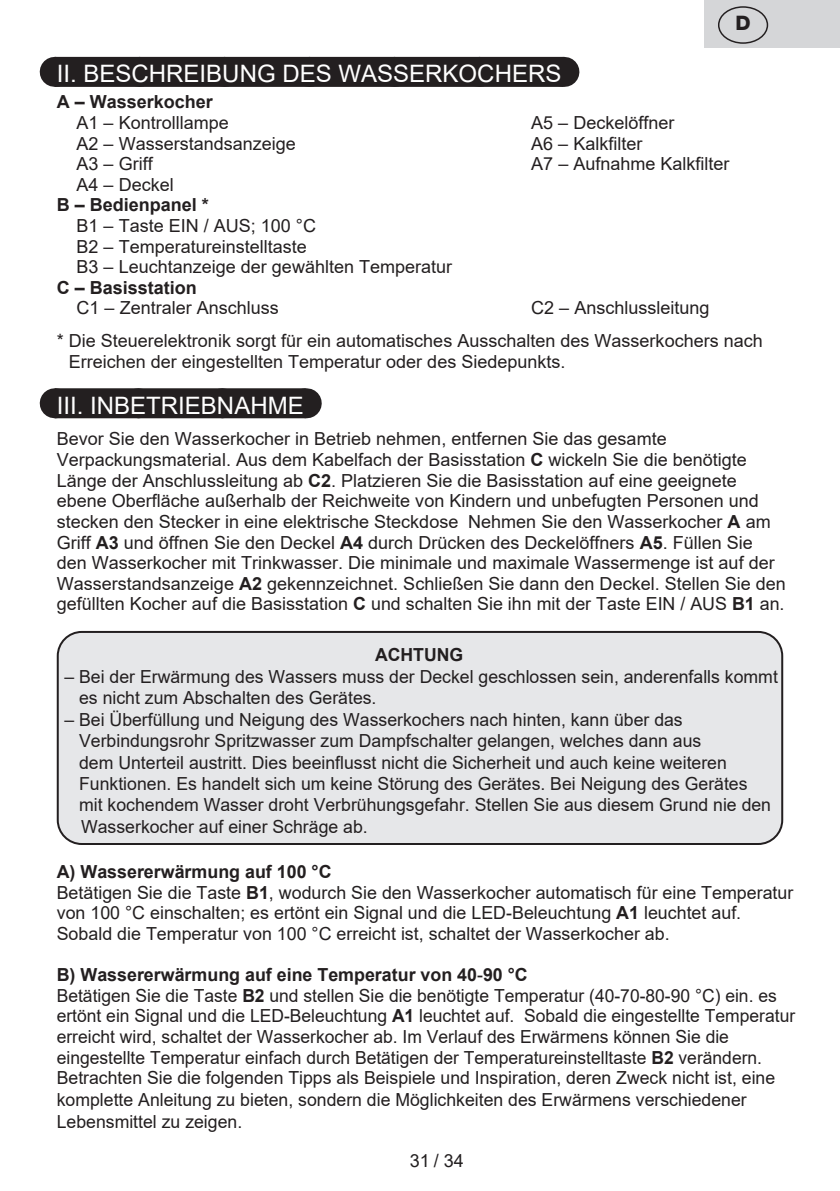
<style>
.page{position:relative;width:840px;height:1191px;background:#fff}
.page>*{position:absolute;margin:0;border:0;box-sizing:border-box;transform-origin:0 0}
.Grafický_nadpis_ETA{font:24px "Arial";color:#fff}
.t1{font:800 20px "Helvetica Neue OT";color:#231f20}
.Normální{font:18px/20.6px "Arial";color:#231f20}
.Normální-2{font:700 18px "Arial";color:#231f20}
.s1{font-weight:700}
.s2{font-weight:400}
</style>
<div class="page">
<div style="left:55px;top:57px;width:508px;height:30px;background:#231f20"></div>
<svg style="left:143px;top:86px;width:377px;height:1px"></svg>
<hr style="left:563px;top:57px;width:1px;height:30px;background:#231f20">
<div style="left:55px;top:388px;width:250px;height:30px;background:#231f20"></div>
<svg style="left:138px;top:388px;width:126px;height:1px"></svg>
<hr style="left:305px;top:388px;width:1px;height:30px;background:#231f20">
<div style="left:58px;top:632px;width:723px;height:212px;background:#e6e7e9;border-radius:24px"></div>
<div style="left:57px;top:631px;width:725px;height:214px;border:2px solid #231f20;border-radius:24px"></div>
<div style="left:704px;top:0;width:135px;height:48px;background:#d5d6d8"></div>
<div style="left:717px;top:6px;width:50px;height:38px;border:1px solid #231f20;border-radius:50%"></div>
<p class="t1" style="left:735px;top:11px;width:17px">D</p>
<p class="Grafický_nadpis_ETA" style="left:57px;top:57px;width:506px">II. BESCHREIBUNG DES WASSERKOCHERS</p>
<p class="Normální-2" style="left:57px;top:89px;width:158px">A – Wasserkocher</p>
<p class="Normální" style="left:77px;top:112px;width:154px">A1 – Kontrolllampe</p>
<p class="Normální" style="left:531px;top:112px;width:145px">A5 – Deckelöffner</p>
<p class="Normální" style="left:77px;top:133px;width:221px">A2 – Wasserstandsanzeige</p>
<p class="Normální" style="left:531px;top:133px;width:113px">A6 – Kalkfilter</p>
<p class="Normální" style="left:77px;top:153px;width:78px">A3 – Griff</p>
<p class="Normální" style="left:531px;top:153px;width:200px">A7 – Aufnahme Kalkfilter</p>
<p class="Normální" style="left:77px;top:174px;width:99px">A4 – Deckel</p>
<p class="Normální-2" style="left:57px;top:192px;width:154px">B – Bedienpanel *</p>
<p class="Normální" style="left:77px;top:215px;width:241px">B1 – Taste EIN / AUS; 100 °C</p>
<p class="Normální" style="left:77px;top:236px;width:232px">B2 – Temperatureinstelltaste</p>
<p class="Normální" style="left:77px;top:256px;width:377px">B3 – Leuchtanzeige der gewählten Temperatur</p>
<p class="Normální-2" style="left:57px;top:275px;width:142px">C – Basisstation</p>
<p class="Normální" style="left:77px;top:298px;width:204px">C1 – Zentraler Anschluss</p>
<p class="Normální" style="left:531px;top:298px;width:180px">C2 – Anschlussleitung</p>
<p class="Normální" style="left:69px;top:330px;width:695px;text-indent:-12px">* Die Steuerelektronik sorgt für ein automatisches Ausschalten des Wasserkochers nach<br>Erreichen der eingestellten Temperatur oder des Siedepunkts.</p>
<p class="Grafický_nadpis_ETA" style="left:57px;top:388px;width:248px">III. INBETRIEBNAHME</p>
<p class="Normální" style="left:57px;top:429px;width:730px">Bevor Sie den Wasserkocher in Betrieb nehmen, entfernen Sie das gesamte Verpackungsmaterial. Aus dem Kabelfach der Basisstation <span class="s1">C</span> wickeln Sie die benötigte Länge der Anschlussleitung ab <span class="s1">C2</span>. Platzieren Sie die Basisstation auf eine geeignete ebene Oberfläche außerhalb der Reichweite von Kindern und unbefugten Personen und stecken den Stecker in eine elektrische Steckdose Nehmen Sie den Wasserkocher <span class="s1">A</span> am Griff <span class="s1">A3</span> und öffnen Sie den Deckel <span class="s1">A4</span> durch Drücken des Deckelöffners <span class="s1">A5</span>. Füllen Sie den Wasserkocher mit Trinkwasser. Die minimale und maximale Wassermenge ist auf der Wasserstandsanzeige <span class="s1">A2</span> gekennzeichnet. Schließen Sie dann den Deckel. Stellen Sie den gefüllten Kocher auf die Basisstation <span class="s1">C</span> und schalten Sie ihn mit der Taste EIN / AUS <span class="s1">B1</span> an.</p>
<p class="Normální-2" style="left:375px;top:642px;width:90px">ACHTUNG</p>
<p class="Normální" style="left:79px;top:665px;width:699px;line-height:21.4px;text-indent:-15px">– Bei der Erwärmung des Wassers muss der Deckel geschlossen sein, anderenfalls kommt es nicht zum Abschalten des Gerätes.</p>
<p class="Normální" style="left:79px;top:708px;width:693px;line-height:21.4px;text-indent:-15px">– Bei Überfüllung und Neigung des Wasserkochers nach hinten, kann über das Verbindungsrohr Spritzwasser zum Dampfschalter gelangen, welches dann aus<br>dem Unterteil austritt. Dies beeinflusst nicht die Sicherheit und auch keine weiteren Funktionen. Es handelt sich um keine Störung des Gerätes. Bei Neigung des Gerätes mit kochendem Wasser droht Verbrühungsgefahr. Stellen Sie aus diesem Grund nie den Wasserkocher auf einer Schräge ab.</p>
<p class="Normální-2" style="left:57px;top:859px;width:276px">A) Wassererwärmung auf 100 °C</p>
<p class="Normální" style="left:57px;top:882px;width:737px">Betätigen Sie die Taste <span class="s1">B1</span>, wodurch Sie den Wasserkocher automatisch für eine Temperatur von 100 °C einschalten; es ertönt ein Signal und die LED-Beleuchtung <span class="s1">A1</span> leuchtet auf.<br>Sobald die Temperatur von 100 °C erreicht ist, schaltet der Wasserkocher ab.</p>
<p class="Normální-2" style="left:57px;top:962px;width:472px">B) Wassererwärmung auf eine Temperatur von 40<span class="s2">-</span>90 °C</p>
<p class="Normální" style="left:57px;top:985px;width:739px">Betätigen Sie die Taste <span class="s1">B2</span> und stellen Sie die benötigte Temperatur (40-70-80-90 °C) ein. es ertönt ein Signal und die LED-Beleuchtung <span class="s1">A1</span> leuchtet auf. Sobald die eingestellte Temperatur erreicht wird, schaltet der Wasserkocher ab. Im Verlauf des Erwärmens können Sie die eingestellte Temperatur einfach durch Betätigen der Temperatureinstelltaste <span class="s1">B2</span> verändern.<br>Betrachten Sie die folgenden Tipps als Beispiele und Inspiration, deren Zweck nicht ist, eine komplette Anleitung zu bieten, sondern die Möglichkeiten des Erwärmens verschiedener Lebensmittel zu zeigen.</p>
<p class="Normální" style="left:409px;top:1150px;width:56px">31 / 34</p>
</div>
